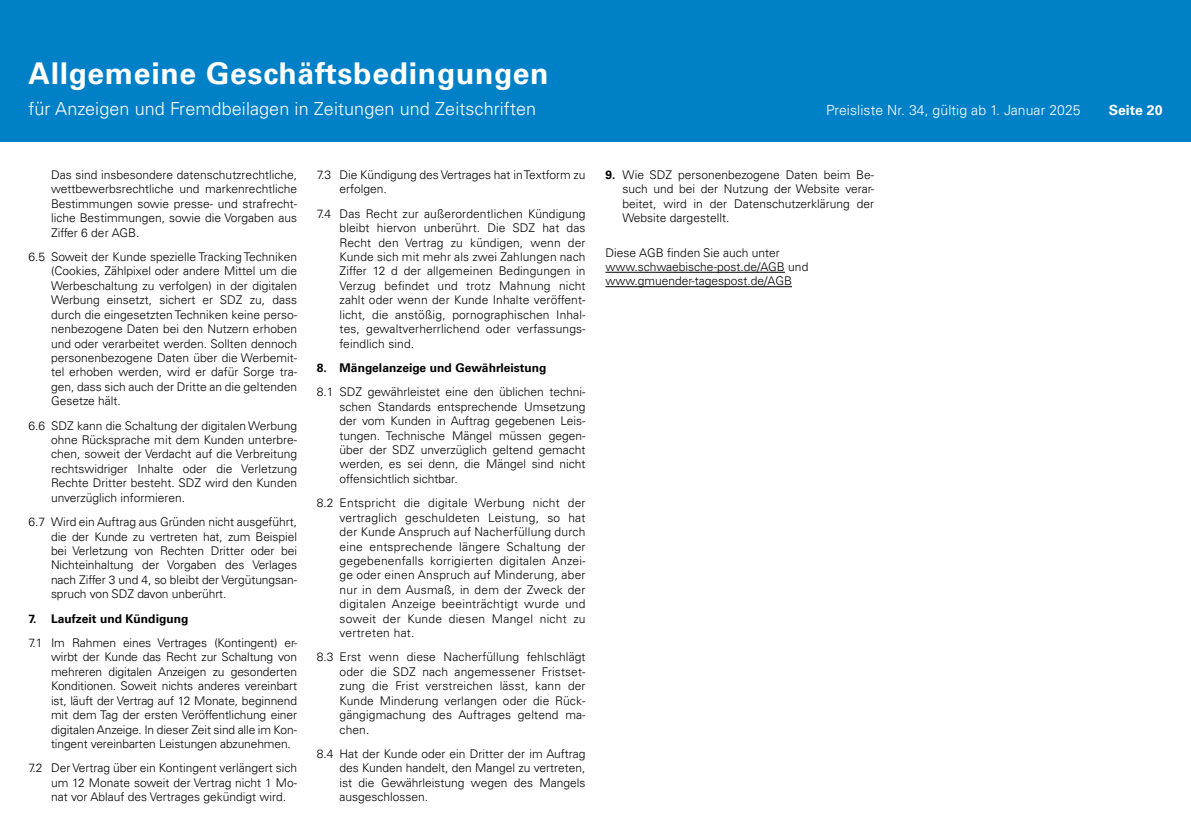
<style>
.page{position:relative;width:1191px;height:840px;background:#fff}
.page>*{position:absolute;margin:0;border:0;box-sizing:border-box;transform-origin:0 0}
.t1{font:700 30px "Univers LT Pro 65";letter-spacing:.025em;color:#fff}
.t2{font:300 18px "Univers LT Pro 45";letter-spacing:.005em;color:#fff}
.t3{font:300 14px "Univers LT Pro 45";letter-spacing:.005em;color:#fff}
.t4{font:700 14px "Univers LT Pro 65";letter-spacing:.005em;color:#fff}
.t5{font:300 12px/14.4px "Univers LT Pro 45";color:#000;text-align:justify}
.t6{font:700 12px "Univers LT Pro 65";letter-spacing:.005em;color:#000}
.s1{font-family:"Univers LT Pro 65";font-weight:700}
</style>
<div class="page">
<div style="left:0;top:0;width:1191px;height:142px;background:#0081c7"></div>
<hr style="left:605px;top:272px;width:180px;height:1px;background:#000">
<hr style="left:605px;top:286px;width:187px;height:1px;background:#000">
<h1 class="t1" style="left:28px;top:52px;width:522px">Allgemeine Geschäftsbedingungen</h1>
<h2 class="t2" style="left:28px;top:97px;width:509px">für Anzeigen und Fremdbeilagen in Zeitungen und Zeitschriften</h2>
<p class="t4" style="left:1108px;top:100px;width:55px">Seite 20</p>
<p class="t3" style="left:826px;top:101px;width:256px">Preisliste Nr. 34, gültig ab 1. Januar 2025</p>
<p class="t5" style="left:51px;top:167px;width:247px">Das sind insbesondere datenschutzrechtliche, wettbewerbsrechtliche und markenrechtliche Bestimmungen sowie presse- und strafrecht&shy;liche Bestimmungen, sowie die Vorgaben aus Ziffer 6 der AGB.</p>
<p class="t5" style="left:51px;top:249px;width:247px;text-indent:-23px">6.5 Soweit der Kunde spezielle Tracking Techniken (Cookies, Zählpixel oder andere Mittel um die Werbeschaltung zu verfolgen) in der digitalen Werbung einsetzt, sichert er SDZ zu, dass durch die eingesetzten Techniken keine perso&shy;nenbezogene Daten bei den Nutzern erhoben und oder verarbeitet werden. Sollten dennoch personenbezogene Daten über die Werbemit&shy;tel erhoben werden, wird er dafür Sorge tra&shy;gen, dass sich auch der Dritte an die geltenden Gesetze hält.</p>
<p class="t5" style="left:51px;top:417px;width:247px;text-indent:-23px">6.6 SDZ kann die Schaltung der digitalen Werbung ohne Rücksprache mit dem Kunden unterbre&shy;chen, soweit der Verdacht auf die Verbreitung rechtswidriger Inhalte oder die Verletzung Rechte Dritter besteht. SDZ wird den Kunden unverzüglich informieren.</p>
<p class="t5" style="left:51px;top:514px;width:247px;text-indent:-23px">6.7 Wird ein Auftrag aus Gründen nicht ausgeführt, die der Kunde zu vertreten hat, zum Beispiel bei Verletzung von Rechten Dritter oder bei Nichteinhaltung der Vorgaben des Verlages nach Ziffer 3 und 4, so bleibt der Vergütungsan&shy;spruch von SDZ davon unberührt.</p>
<p class="t6" style="left:28px;top:609px;width:162px">7. Laufzeit und Kündigung</p>
<p class="t5" style="left:51px;top:635px;width:247px;text-indent:-23px">7.1 Im Rahmen eines Vertrages (Kontingent) er&shy;wirbt der Kunde das Recht zur Schaltung von mehreren digitalen Anzeigen zu gesonderten Konditionen. Soweit nichts anderes vereinbart ist, läuft der Vertrag auf 12 Monate, beginnend mit dem Tag der ersten Veröffentlichung einer digitalen Anzeige. In dieser Zeit sind alle im Kon&shy;tingent vereinbarten Leistungen abzunehmen.</p>
<p class="t5" style="left:51px;top:760px;width:247px;text-indent:-23px">7.2 Der Vertrag über ein Kontingent verlängert sich um 12 Monate soweit der Vertrag nicht 1 Mo&shy;nat vor Ablauf des Vertrages gekündigt wird.</p>
<p class="t5" style="left:339px;top:167px;width:247px;text-indent:-23px">7.3 Die Kündigung des Vertrages hat in Textform zu erfolgen.</p>
<p class="t5" style="left:339px;top:206px;width:247px;text-indent:-23px">7.4 Das Recht zur außerordentlichen Kündigung bleibt hiervon unberührt. Die SDZ hat das Recht den Vertrag zu kündigen, wenn der Kunde sich mit mehr als zwei Zahlungen nach Ziffer 12 d der allgemeinen Bedingungen in Verzug befindet und trotz Mahnung nicht zahlt oder wenn der Kunde Inhalte veröffent&shy;licht, die anstößig, pornographischen Inhal&shy;tes, gewaltverherrlichend oder verfassungs&shy;feindlich sind.</p>
<p class="t6" style="left:317px;top:359px;width:231px">8. Mängelanzeige und Gewährleistung</p>
<p class="t5" style="left:339px;top:384px;width:247px;text-indent:-23px">8.1 SDZ gewährleistet eine den üblichen techni&shy;schen Standards entsprechende Umsetzung der vom Kunden in Auftrag gegebenen Leis&shy;tungen. Technische Mängel müssen gegen&shy;über der SDZ unverzüglich geltend gemacht werden, es sei denn, die Mängel sind nicht offensichtlich sichtbar.</p>
<p class="t5" style="left:339px;top:495px;width:247px;text-indent:-23px">8.2 Entspricht die digitale Werbung nicht der vertraglich geschuldeten Leistung, so hat der Kunde Anspruch auf Nacherfüllung durch eine entsprechende längere Schaltung der gegebenenfalls korrigierten digitalen Anzei&shy;ge oder einen Anspruch auf Minderung, aber nur in dem Ausmaß, in dem der Zweck der digitalen Anzeige beeinträchtigt wurde und soweit der Kunde diesen Mangel nicht zu vertreten hat.</p>
<p class="t5" style="left:339px;top:649px;width:247px;text-indent:-23px">8.3 Erst wenn diese Nacherfüllung fehlschlägt oder die SDZ nach angemessener Fristset&shy;zung die Frist verstreichen lässt, kann der Kunde Minderung verlangen oder die Rück&shy;gängigmachung des Auftrages geltend ma&shy;chen.</p>
<p class="t5" style="left:339px;top:745px;width:247px;text-indent:-23px">8.4 Hat der Kunde oder ein Dritter der im Auftrag des Kunden handelt, den Mangel zu vertreten, ist die Gewährleistung wegen des Mangels ausgeschlossen.</p>
<p class="t5" style="left:622px;top:167px;width:253px;text-indent:-17px"><span class="s1">9.</span> Wie SDZ personenbezogene Daten beim Be&shy;such und bei der Nutzung der Website verar&shy;beitet, wird in der Datenschutzerklärung der Website dargestellt.</p>
<p class="t5" style="left:605px;top:245px;width:204px;text-align:left">Diese AGB finden Sie auch unter www.schwaebische-post.de/AGB und www.gmuender-tagespost.de/AGB</p>
</div>
